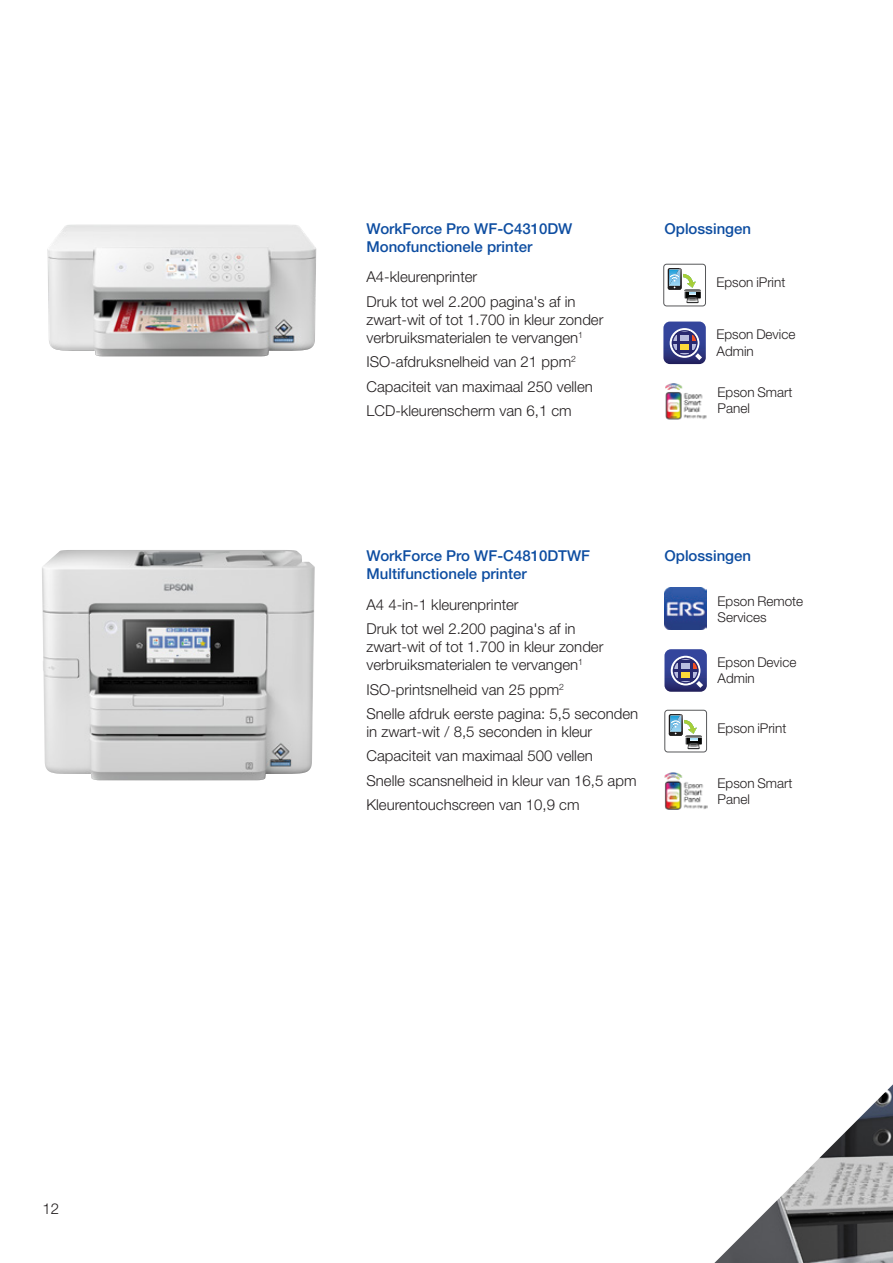
<style>
.page{position:relative;width:893px;height:1263px;background:#fff}
.page>*{position:absolute;margin:0;border:0;box-sizing:border-box;transform-origin:0 0}
.t1{font:300 15px/18px "Helvetica Neue LT Pro";color:#231f20}
.t2{font:500 15px "Helvetica Neue LT Pro";color:#0d4da1}
.Product_features{font:300 13.5px/16.5px "Helvetica Neue LT Pro";color:#231f20}
</style>
<div class="page">
<img style="left:714px;top:1084px;width:179px;height:179px">
<img style="left:42px;top:550px;width:273px;height:230px">
<img style="left:47px;top:224px;width:269px;height:132px">
<img style="left:664px;top:588px;width:42px;height:42px">
<svg style="left:664px;top:649px;width:43px;height:43px"></svg>
<svg style="left:663px;top:322px;width:43px;height:42px"></svg>
<div style="left:663px;top:264px;width:43px;height:42px;border:1px solid #57585a;border-radius:3px"></div>
<svg style="left:668px;top:268px;width:33px;height:35px"></svg>
<div style="left:664px;top:710px;width:43px;height:42px;border:1px solid #57585a;border-radius:3px"></div>
<svg style="left:669px;top:714px;width:33px;height:35px"></svg>
<img style="left:664px;top:772px;width:44px;height:38px">
<img style="left:665px;top:383px;width:42px;height:37px">
<p class="t1" style="left:43px;top:1199px;width:18px">12</p>
<p class="t2" style="left:366px;top:219px;width:207px">WorkForce Pro WF-C4310DW</p>
<p class="t2" style="left:664px;top:219px;width:88px">Oplossingen</p>
<p class="t2" style="left:366px;top:237px;width:167px">Monofunctionele printer</p>
<p class="t1" style="left:366px;top:268px;width:112px">A4-kleurenprinter</p>
<p class="t1" style="left:366px;top:292px;width:239px">Druk tot wel 2.200 pagina's af in zwart-wit of tot 1.700 in kleur zonder verbruiksmaterialen te vervangen<sup>1</sup></p>
<p class="t1" style="left:366px;top:352px;width:211px">ISO-afdruksnelheid van 21 ppm<sup>2</sup></p>
<p class="t1" style="left:366px;top:377px;width:228px">Capaciteit van maximaal 250 vellen</p>
<p class="t1" style="left:366px;top:401px;width:207px">LCD-kleurenscherm van 6,1 cm</p>
<p class="Product_features" style="left:716px;top:274px;width:70px">Epson iPrint</p>
<p class="Product_features" style="left:716px;top:326px;width:80px">Epson Device<br>Admin</p>
<p class="Product_features" style="left:718px;top:384px;width:76px">Epson Smart<br>Panel</p>
<p class="t2" style="left:366px;top:547px;width:225px">WorkForce Pro WF-C4810DTWF</p>
<p class="t2" style="left:664px;top:547px;width:88px">Oplossingen</p>
<p class="t2" style="left:366px;top:565px;width:162px">Multifunctionele printer</p>
<p class="t1" style="left:366px;top:595px;width:154px">A4 4-in-1 kleurenprinter</p>
<p class="t1" style="left:366px;top:619px;width:239px">Druk tot wel 2.200 pagina's af in zwart-wit of tot 1.700 in kleur zonder verbruiksmaterialen te vervangen<sup>1</sup></p>
<p class="t1" style="left:366px;top:680px;width:199px">ISO-printsnelheid van 25 ppm<sup>2</sup></p>
<p class="t1" style="left:366px;top:704px;width:273px">Snelle afdruk eerste pagina: 5,5 seconden in zwart-wit / 8,5 seconden in kleur</p>
<p class="t1" style="left:366px;top:747px;width:228px">Capaciteit van maximaal 500 vellen</p>
<p class="t1" style="left:366px;top:771px;width:272px">Snelle scansnelheid in kleur van 16,5 apm</p>
<p class="t1" style="left:366px;top:795px;width:215px">Kleurentouchscreen van 10,9 cm</p>
<p class="Product_features" style="left:718px;top:592px;width:87px">Epson Remote<br>Services</p>
<p class="Product_features" style="left:718px;top:654px;width:80px">Epson Device<br>Admin</p>
<p class="Product_features" style="left:718px;top:720px;width:70px">Epson iPrint</p>
<p class="Product_features" style="left:718px;top:774px;width:76px">Epson Smart<br>Panel</p>
</div>
